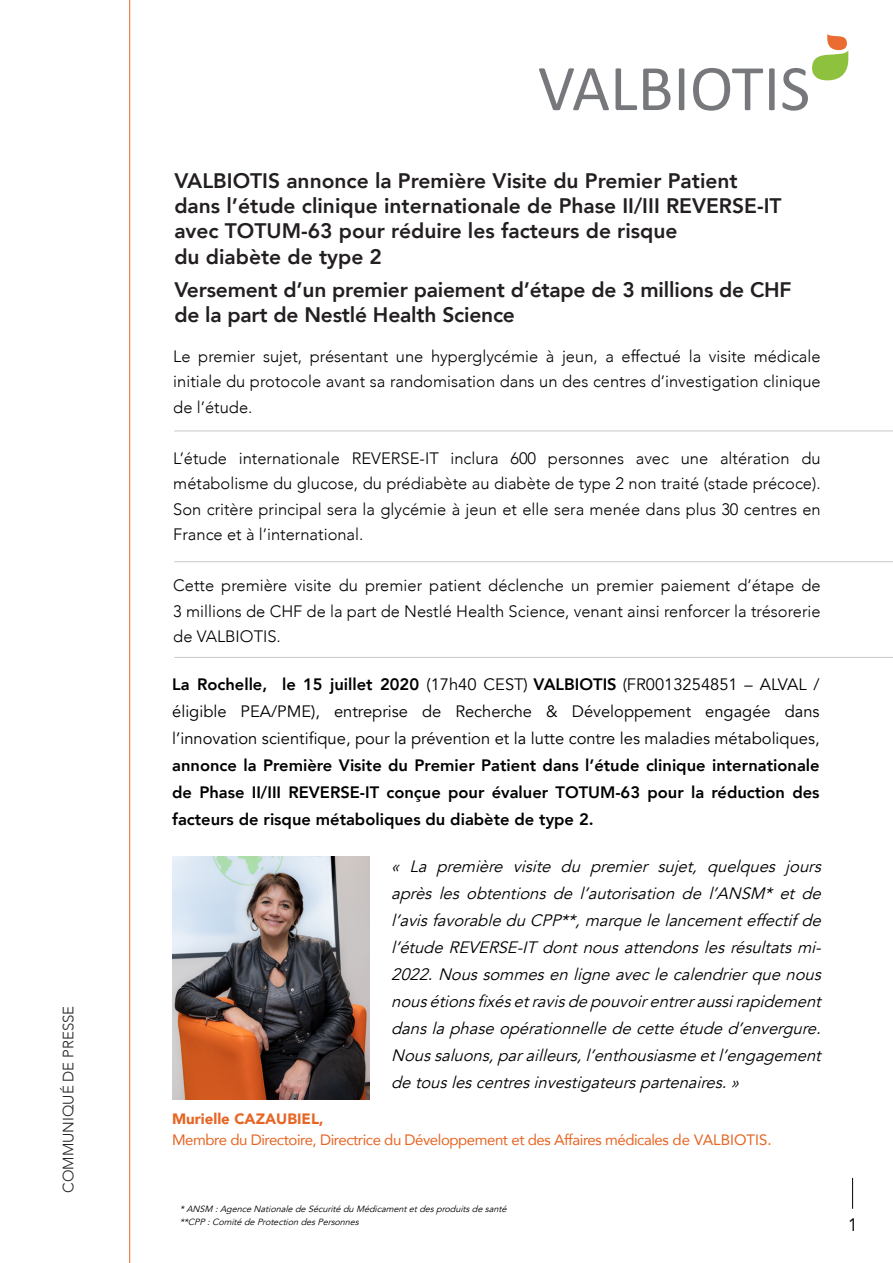
<style>
.page{position:relative;width:893px;height:1263px;background:#fff}
.page>*{position:absolute;margin:0;border:0;box-sizing:border-box;transform-origin:0 0}
.t1{font:800 21px/25.2px "Avenir";color:#231f20}
.t2{font:18px "Avenir";color:#000}
.t3{font:300 16.5px/25.5px "Avenir";color:#000;text-align:justify}
.t4{font:italic 16.5px/27px "Avenir";color:#000;text-align:justify}
.t5{font:800 16.5px/27px "Avenir";color:#000;text-align:justify}
.t6{font:15px/21px "Avenir";letter-spacing:-.03em;color:#e66524}
.t7{font:300 15px "Avenir";color:#231f20}
.t8{font:italic 9px "Avenir";color:#000}
.s1{font-weight:400}
.s2{font-weight:900}
</style>
<div class="page">
<svg style="left:539px;top:68px;width:70px;height:42px"></svg>
<svg style="left:616px;top:68px;width:21px;height:42px"></svg>
<svg style="left:643px;top:69px;width:27px;height:41px"></svg>
<svg style="left:679px;top:68px;width:5px;height:42px"></svg>
<svg style="left:693px;top:68px;width:70px;height:43px"></svg>
<svg style="left:769px;top:68px;width:6px;height:42px"></svg>
<svg style="left:782px;top:34px;width:66px;height:77px"></svg>
<hr style="left:129px;top:0;width:1px;height:1263px;background:#e66524">
<hr style="left:852px;top:1178px;width:1px;height:31px;background:#000">
<hr style="left:174px;top:431px;width:719px;height:1px;background:#c8c8c8">
<hr style="left:174px;top:561px;width:719px;height:1px;background:#c8c8c8">
<hr style="left:174px;top:657px;width:719px;height:1px;background:#c8c8c8">
<img style="left:172px;top:857px;width:198px;height:242px">
<p class="t7" style="left:60px;top:1193px;width:189px;rotate:-90deg">COMMUNIQUÉ DE PRESSE</p>
<p class="t1" style="left:174px;top:168px;width:565px">VALBIOTIS annonce la Première Visite du Premier Patient</p>
<p class="t1" style="left:174px;top:193px;width:609px">dans l’étude clinique internationale de Phase II/III REVERSE-IT avec TOTUM-63 pour réduire les facteurs de risque</p>
<p class="t1" style="left:174px;top:244px;width:209px">du diabète de type 2</p>
<p class="t1" style="left:174px;top:277px;width:619px">Versement d’un premier paiement d’étape de 3 millions de CHF de la part de Nestlé Health Science</p>
<p class="t3" style="left:173px;top:343px;width:649px">Le premier sujet, présentant une hyperglycémie à jeun, a effectué la visite médicale initiale du protocole avant sa randomisation dans un des centres d’investigation clinique de l’étude.</p>
<p class="t3" style="left:173px;top:445px;width:649px">L’étude internationale REVERSE-IT inclura 600 personnes avec une altération du métabolisme du glucose, du prédiabète au diabète de type 2 non traité (stade précoce).<br>Son critère principal sera la glycémie à jeun et elle sera menée dans plus 30 centres en France et à l’international.</p>
<p class="t3" style="left:173px;top:573px;width:649px">Cette première visite du premier patient déclenche un premier paiement d’étape de 3 millions de CHF de la part de Nestlé Health Science, venant ainsi renforcer la trésorerie de VALBIOTIS.</p>
<p class="t5" style="left:172px;top:671px;width:649px">La Rochelle, le 15 juillet 2020 <span class="s1">(17h40 CEST)</span> VALBIOTIS <span class="s1">(FR0013254851 – ALVAL / éligible PEA/PME), entreprise de Recherche &amp; Développement engagée dans l’innovation scientifique, pour la prévention et la lutte contre les maladies métaboliques, </span>annonce la Première Visite du Premier Patient dans l’étude clinique internationale de Phase II/III REVERSE-IT conçue pour évaluer TOTUM-63 pour la réduction des facteurs de risque métaboliques du diabète de type 2.</p>
<p class="t4" style="left:391px;top:853px;width:436px">« La première visite du premier sujet, quelques jours après les obtentions de l’autorisation de l’ANSM* et de l’avisfavorableduCPP**,marquelelancementeffectif de l’étudeREVERSE-IT dontnousattendonslesrésultatsmi-2022.Noussommesenligneaveclecalendrierquenous nousétionsfixésetravisdepouvoirentreraussirapidement danslaphaseopérationnelledecetteétuded’envergure.<br>Noussaluons,parailleurs,l’enthousiasmeetl’engagement detouslescentresinvestigateurspartenaires.»</p>
<p class="t6" style="left:172px;top:1107px;width:601px"><span class="s2">Murielle CAZAUBIEL,<br></span>Membre du Directoire, Directrice du Développement et des Affaires médicales de VALBIOTIS.</p>
<p class="t8" style="left:180px;top:1203px;width:331px">*ANSM :AgenceNationaledeSécuritéduMédicamentetdesproduitsdesanté</p>
<p class="t8" style="left:180px;top:1217px;width:183px">**CPP :ComitédeProtectiondesPersonnes</p>
<p class="t2" style="left:848px;top:1214px;width:12px">1</p>
</div>
